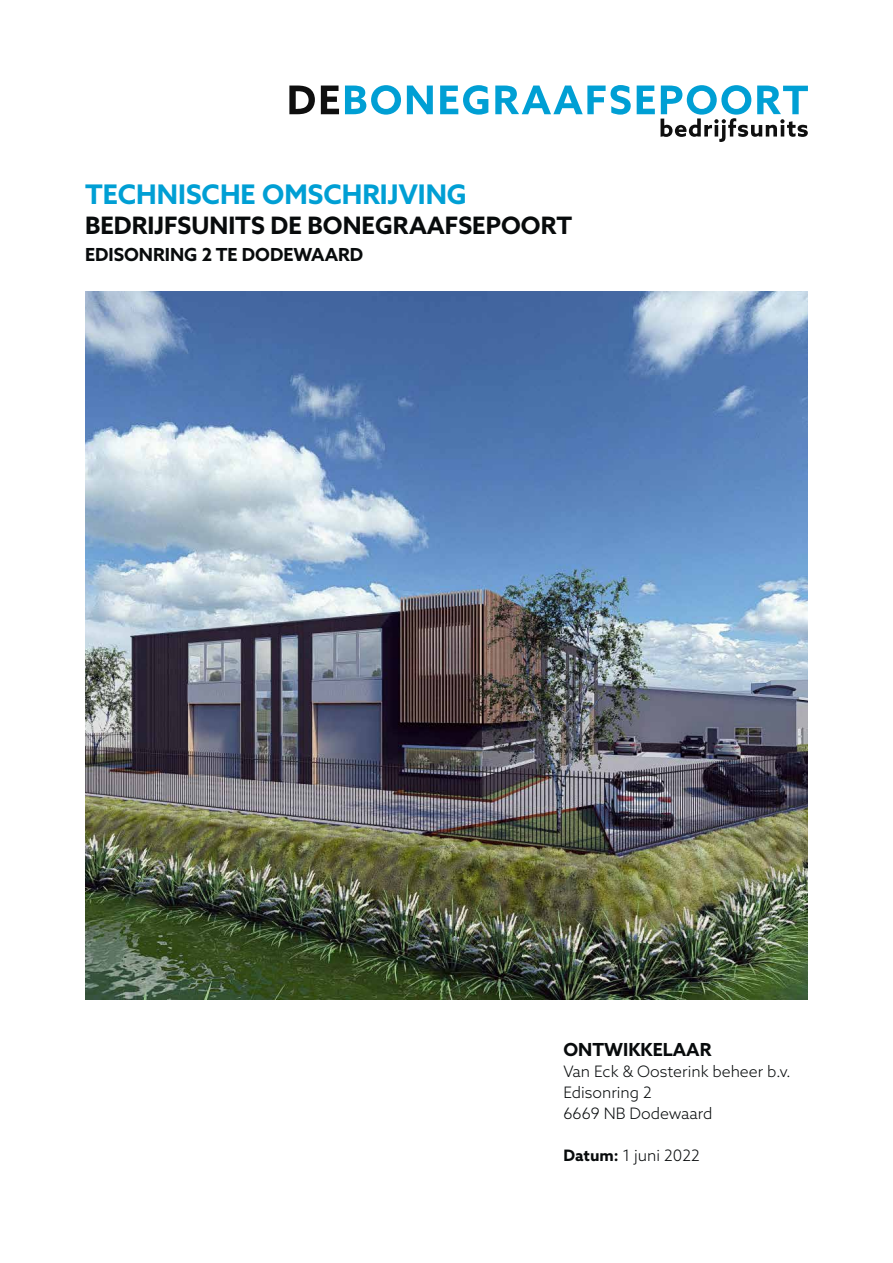
<style>
.page{position:relative;width:893px;height:1263px;background:#fff}
.page>*{position:absolute;margin:0;border:0;box-sizing:border-box;transform-origin:0 0}
.t1{font:700 27px "Azo Sans";color:#009fd4}
.t2{font:700 24px "Azo Sans";color:#080b0c}
.t3{font:700 18px "Azo Sans";color:#080b0c}
.t4{font:300 15.75px/21px "Azo Sans";color:#080b0c}
.s1{font-weight:700}
</style>
<div class="page">
<svg style="left:289px;top:86px;width:26px;height:28px"></svg>
<svg style="left:321px;top:86px;width:18px;height:28px"></svg>
<svg style="left:345px;top:85px;width:56px;height:30px"></svg>
<svg style="left:407px;top:86px;width:26px;height:28px"></svg>
<svg style="left:440px;top:85px;width:48px;height:30px"></svg>
<svg style="left:495px;top:85px;width:136px;height:30px"></svg>
<svg style="left:637px;top:85px;width:171px;height:57px"></svg>
<img style="left:85px;top:291px;width:723px;height:708px">
<h1 class="t1" style="left:85px;top:177px;width:383px">TECHNISCHE OMSCHRIJVING</h1>
<h2 class="t2" style="left:85px;top:210px;width:489px">BEDRIJFSUNITS DE BONEGRAAFSEPOORT</h2>
<p class="t3" style="left:85px;top:243px;width:280px">EDISONRING 2 TE DODEWAARD</p>
<p class="t3" style="left:563px;top:1037px;width:150px">ONTWIKKELAAR</p>
<p class="t4" style="left:563px;top:1060px;width:229px">Van Eck &amp; Oosterink beheer b.v.<br>Edisonring 2<br>6669 NB Dodewaard</p>
<p class="t4" style="left:563px;top:1144px;width:138px"><span class="s1">Datum:</span> 1 juni 2022</p>
</div>
